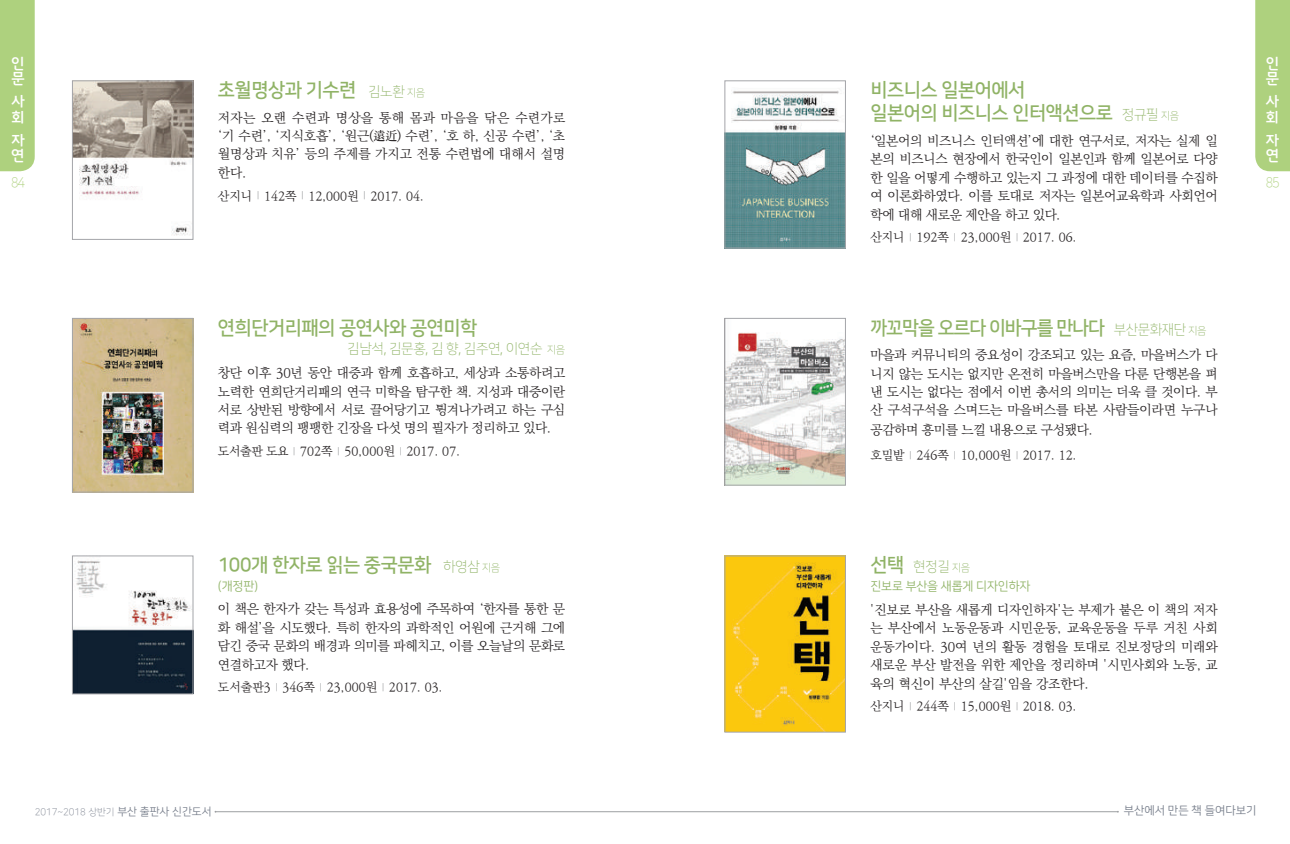
<style>
.page{position:relative;width:1290px;height:844px;background:#fff}
.page>*{position:absolute;margin:0;border:0;box-sizing:border-box;transform-origin:0 0}
.t1{font:19.25px "Nanum Square OTFB";letter-spacing:-.025em;color:#90b366}
.t2{font:19.25px "Nanum Square OTFB";letter-spacing:-.05em;color:#90b366;scale:.96 1}
.t3{font:14.88px/15.8px "Godo M";color:#fff}
.t4{font:14px "Nanum Square OTFL";letter-spacing:-.025em;color:#90b366}
.t5{font:14px "Nanum Square OTFL";color:#aed17e;scale:.9 1}
.t6{font:13.12px/18.4px "Ko Pub Batang PL";letter-spacing:-.025em;color:#231f20;text-align:justify}
.t7{font:13.12px "Ko Pub Batang PL";letter-spacing:.02em;color:#231f20}
.t8{font:12.25px "Ko Pub Batang PL";color:#231f20}
.t9{font:12.25px "Nanum Square OTFR";letter-spacing:-.01em;color:#90b366}
.t10{font:11.38px "Nanum Square OTFR";color:#777e8b}
.t11{font:9.62px "Nanum Square OTFL";color:#777e8b}
.s1{font-family:"Nanum Square OTFL";font-size:14px}
.s2{font-family:"Nanum Square OTFL";font-size:10.5px}
.s3{font-size:8.75px;color:#939598}
.s4{color:#262324}
.s5{font-size:10.5px}
.s6{font-family:"Nanum Square OTFB";font-size:19.25px}
.s7{font-family:"Nanum Square OTFR";font-size:10.85px}
</style>
<div class="page">
<div style="left:0;top:0;width:35px;height:171px;background:#aed17e"></div>
<div style="left:1255px;top:0;width:35px;height:171px;background:#aed17e"></div>
<hr style="left:215px;top:811px;width:430px;height:1px;background:#9d9fa2">
<hr style="left:645px;top:811px;width:473px;height:1px;background:#9d9fa2">
<img style="left:727px;top:91px;width:116px;height:155px">
<div style="left:725px;top:81px;width:120px;height:167px;border:1px solid #a4a5a9"></div>
<img style="left:74px;top:83px;width:117px;height:153px">
<div style="left:72px;top:81px;width:121px;height:158px;border:1px solid #a4a5a9"></div>
<img style="left:74px;top:560px;width:117px;height:131px">
<div style="left:72px;top:555px;width:121px;height:138px;border:1px solid #a4a5a9"></div>
<img style="left:74px;top:320px;width:117px;height:170px">
<div style="left:72px;top:318px;width:121px;height:174px;border:1px solid #a4a5a9"></div>
<img style="left:727px;top:332px;width:116px;height:151px">
<div style="left:725px;top:318px;width:120px;height:167px;border:1px solid #a4a5a9"></div>
<img style="left:727px;top:557px;width:116px;height:173px">
<p class="t3" style="left:11px;top:55px;width:15px">인 문</p>
<p class="t3" style="left:11px;top:94px;width:15px">사 회</p>
<p class="t3" style="left:11px;top:132px;width:15px">자 연</p>
<p class="t5" style="left:11px;top:176px;width:17px">84</p>
<h1 class="t1" style="left:218px;top:80px;width:209px">초월명상과 기수련 <span class="s1">김노환</span> <span class="s2">지음</span></h1>
<h1 class="t1" style="left:870px;top:80px;width:156px">비즈니스 일본어에서</h1>
<p class="t7" style="left:218px;top:111px;width:349px">저자는 오랜 수련과 명상을 통해 몸과 마음을 닦은 수련가로</p>
<h1 class="t1" style="left:870px;top:103px;width:310px">일본어의 비즈니스 인터액션으로 <span class="s1">정규필</span> <span class="s2">지음</span></h1>
<p class="t6" style="left:218px;top:127px;width:349px">‘기 수련’, ‘지식호흡’, ‘원근(遠近) 수련’, ‘호 하, 신공 수련’, ‘초 월명상과 치유’ 등의 주제를 가지고 전통 수련법에 대해서 설명 한다.</p>
<p class="t8" style="left:218px;top:189px;width:208px">산지니 <span class="s3">|</span> 142쪽 <span class="s3">|</span> 12,000원 <span class="s3">|</span> 2017. 04<span class="s4">.</span></p>
<p class="t6" style="left:870px;top:132px;width:349px">‘일본어의 비즈니스 인터액션’에 대한 연구서로, 저자는 실제 일 본의 비즈니스 현장에서 한국인이 일본인과 함께 일본어로 다양 한 일을 어떻게 수행하고 있는지 그 과정에 대한 데이터를 수집하 여 이론화하였다. 이를 토대로 저자는 일본어교육학과 사회언어 학에 대해 새로운 제안을 하고 있다.</p>
<p class="t8" style="left:870px;top:231px;width:208px">산지니 <span class="s3">|</span> 192쪽 <span class="s3">|</span> 23,000원 <span class="s3">|</span> 2017. 06<span class="s4">.</span></p>
<h1 class="t1" style="left:218px;top:317px;width:261px">연희단거리패의 공연사와 공연미학</h1>
<p class="t4" style="left:347px;top:341px;width:219px">김남석, 김문홍, 김 향, 김주연, 이연순 <span class="s5">지음</span></p>
<p class="t6" style="left:218px;top:364px;width:349px">창단 이후 30년 동안 대중과 함께 호흡하고, 세상과 소통하려고 노력한 연희단거리패의 연극 미학을 탐구한 책. 지성과 대중이란 서로 상반된 방향에서 서로 끌어당기고 튕겨나가려고 하는 구심 력과 원심력의 팽팽한 긴장을 다섯 명의 필자가 정리하고 있다.</p>
<p class="t8" style="left:218px;top:445px;width:244px">도서출판 도요 <span class="s3">|</span> 702쪽 <span class="s3">|</span> 50,000원 <span class="s3">|</span> 2017. 07<span class="s4">.</span></p>
<h1 class="t2" style="left:870px;top:317px;width:352px">까꼬막을 오르다 이바구를 만나다 <span class="s1">부산문화재단</span> <span class="s2">지음</span></h1>
<p class="t6" style="left:870px;top:346px;width:349px">마을과 커뮤니티의 중요성이 강조되고 있는 요즘, 마을버스가 다 니지 않는 도시는 없지만 온전히 마을버스만을 다룬 단행본을 펴 낸 도시는 없다는 점에서 이번 총서의 의미는 더욱 클 것이다. 부 산 구석구석을 스며드는 마을버스를 타본 사람들이라면 누구나 공감하며 흥미를 느낄 내용으로 구성됐다.</p>
<p class="t8" style="left:870px;top:448px;width:208px">호밀밭 <span class="s3">|</span> 246쪽 <span class="s3">|</span> 10,000원 <span class="s3">|</span> 2017. 12<span class="s4">.</span></p>
<p class="t3" style="left:1266px;top:55px;width:15px">인 문</p>
<p class="t3" style="left:1266px;top:94px;width:15px">사 회</p>
<p class="t3" style="left:1266px;top:132px;width:15px">자 연</p>
<p class="t5" style="left:1265px;top:176px;width:17px">85</p>
<h1 class="t1" style="left:218px;top:554px;width:284px">100개 한자로 읽는 중국문화 <span class="s1">하영삼</span> <span class="s2">지음</span></h1>
<p class="t9" style="left:218px;top:579px;width:42px">(개정판)</p>
<p class="t6" style="left:218px;top:600px;width:349px">이 책은 한자가 갖는 특성과 효용성에 주목하여 ‘한자를 통한 문 화 해설’을 시도했다. 특히 한자의 과학적인 어원에 근거해 그에 담긴 중국 문화의 배경과 의미를 파헤치고, 이를 오늘날의 문화로 연결하고자 했다.</p>
<p class="t8" style="left:218px;top:681px;width:226px">도서출판3 <span class="s3">|</span> 346쪽 <span class="s3">|</span> 23,000원 <span class="s3">|</span> 2017. 03<span class="s4">.</span></p>
<p class="t4" style="left:870px;top:559px;width:101px"><span class="s6">선택</span> 현정길 <span class="s5">지음</span></p>
<p class="t9" style="left:870px;top:579px;width:162px">진보로 부산을 새롭게 디자인하자</p>
<p class="t6" style="left:870px;top:601px;width:349px">'진보로 부산을 새롭게 디자인하자'는 부제가 붙은 이 책의 저자 는 부산에서 노동운동과 시민운동, 교육운동을 두루 거친 사회 운동가이다. 30여 년의 활동 경험을 토대로 진보정당의 미래와 새로운 부산 발전을 위한 제안을 정리하며 '시민사회와 노동, 교 육의 혁신이 부산의 살길'임을 강조한다.</p>
<p class="t8" style="left:870px;top:700px;width:208px">산지니 <span class="s3">|</span> 244쪽 <span class="s3">|</span> 15,000원 <span class="s3">|</span> 2018. 03<span class="s4">.</span></p>
<p class="t11" style="left:35px;top:806px;width:178px">2017~2018 상반기 <span class="s7">부산 출판사 신간도서</span></p>
<p class="t10" style="left:1124px;top:804px;width:134px">부산에서 만든 책 들여다보기</p>
</div>
